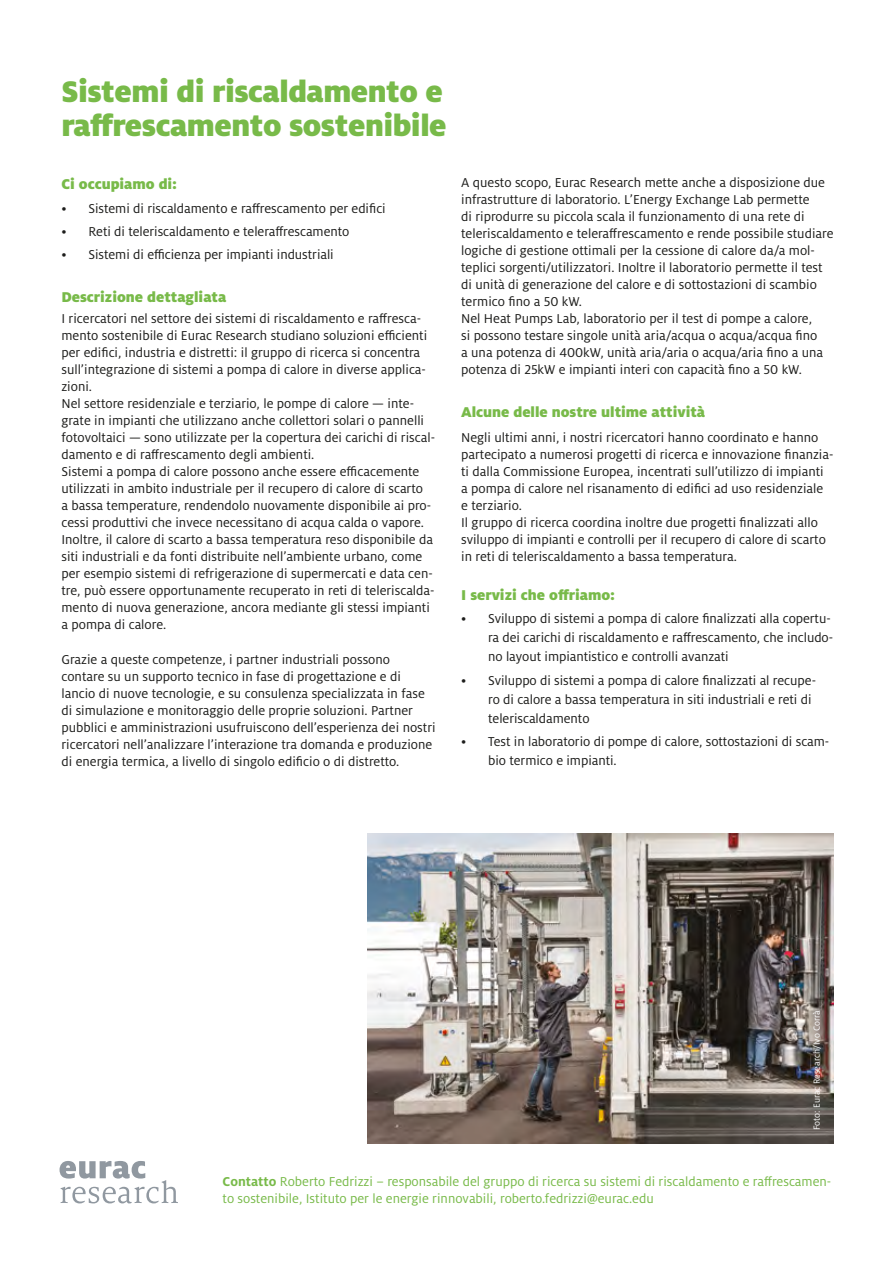
<style>
.page{position:relative;width:893px;height:1263px;background:#fff}
.page>*{position:absolute;margin:0;border:0;box-sizing:border-box;transform-origin:0 0}
.t1{font:900 33px/34px "Milo Pro";letter-spacing:-.015em;color:#78ba49}
.t2{font:900 15.75px "Milo Pro";letter-spacing:-.005em;color:#78ba49}
.t3{font:14.25px/17px "Milo Pro";color:#1d1d1b}
.t4{font:14.25px/17px "Milo Pro";color:#78ba49}
.t5{font:9.75px "Milo Pro";color:#fff}
.s1{font-weight:700}
</style>
<div class="page">
<img style="left:368px;top:833px;width:465px;height:310px">
<svg style="left:60px;top:1161px;width:118px;height:42px"></svg>
<h1 class="t1" style="left:61px;top:74px;width:387px">Sistemi di riscaldamento e raffrescamento sostenibile</h1>
<p class="t2" style="left:61px;top:175px;width:117px">Ci occupiamo di:</p>
<p class="t3" style="left:61px;top:200px;width:326px">• Sistemi di riscaldamento e raffrescamento per edifici</p>
<p class="t3" style="left:61px;top:223px;width:289px">• Reti di teleriscaldamento e teleraffrescamento</p>
<p class="t3" style="left:61px;top:247px;width:274px">• Sistemi di efficienza per impianti industriali</p>
<p class="t2" style="left:61px;top:288px;width:166px">Descrizione dettagliata</p>
<p class="t3" style="left:61px;top:310px;width:375px">I ricercatori nel settore dei sistemi di riscaldamento e raffresca&shy;mento sostenibile di Eurac Research studiano soluzioni efficienti per edifici, industria e distretti: il gruppo di ricerca si concentra sull’integrazione di sistemi a pompa di calore in diverse applica&shy;zioni.<br>Nel settore residenziale e terziario, le pompe di calore — inte&shy;grate in impianti che utilizzano anche collettori solari o pannelli fotovoltaici — sono utilizzate per la copertura dei carichi di riscal&shy;damento e di raffrescamento degli ambienti.<br>Sistemi a pompa di calore possono anche essere efficacemente utilizzati in ambito industriale per il recupero di calore di scarto<br>a bassa temperature, rendendolo nuovamente disponibile ai pro&shy;cessi produttivi che invece necessitano di acqua calda o vapore.<br>Inoltre, il calore di scarto a bassa temperatura reso disponibile da siti industriali e da fonti distribuite nell’ambiente urbano, come per esempio sistemi di refrigerazione di supermercati e data cen&shy;tre, può essere opportunamente recuperato in reti di teleriscalda&shy;mento di nuova generazione, ancora mediante gli stessi impianti a pompa di calore.</p>
<p class="t3" style="left:61px;top:651px;width:376px">Grazie a queste competenze, i partner industriali possono contare su un supporto tecnico in fase di progettazione e di lancio di nuove tecnologie, e su consulenza specializzata in fase di simulazione e monitoraggio delle proprie soluzioni. Partner pubblici e amministrazioni usufruiscono dell’esperienza dei nostri ricercatori nell’analizzare l’interazione tra domanda e produzione di energia termica, a livello di singolo edificio o di distretto.</p>
<p class="t3" style="left:461px;top:174px;width:374px">A questo scopo, Eurac Research mette anche a disposizione due infrastrutture di laboratorio. L’Energy Exchange Lab permette<br>di riprodurre su piccola scala il funzionamento di una rete di teleriscaldamento e teleraffrescamento e rende possibile studiare logiche di gestione ottimali per la cessione di calore da/a mol&shy;teplici sorgenti/utilizzatori. Inoltre il laboratorio permette il test di unità di generazione del calore e di sottostazioni di scambio termico fino a 50 kW.<br>Nel Heat Pumps Lab, laboratorio per il test di pompe a calore,<br>si possono testare singole unità aria/acqua o acqua/acqua fino<br>a una potenza di 400kW, unità aria/aria o acqua/aria fino a una potenza di 25kW e impianti interi con capacità fino a 50 kW.</p>
<p class="t2" style="left:461px;top:402px;width:246px">Alcune delle nostre ultime attività</p>
<p class="t3" style="left:461px;top:429px;width:374px">Negli ultimi anni, i nostri ricercatori hanno coordinato e hanno partecipato a numerosi progetti di ricerca e innovazione finanzia&shy;ti dalla Commissione Europea, incentrati sull’utilizzo di impianti a pompa di calore nel risanamento di edifici ad uso residenziale e terziario.<br>Il gruppo di ricerca coordina inoltre due progetti finalizzati allo sviluppo di impianti e controlli per il recupero di calore di scarto in reti di teleriscaldamento a bassa temperatura.</p>
<p class="t2" style="left:461px;top:585px;width:155px">I servizi che offriamo:</p>
<p class="t3" style="left:488px;top:609px;width:347px;line-height:19.2px;text-indent:-27px">• Sviluppo di sistemi a pompa di calore finalizzati alla copertu&shy;ra dei carichi di riscaldamento e raffrescamento, che includo&shy;no layout impiantistico e controlli avanzati</p>
<p class="t3" style="left:488px;top:671px;width:329px;line-height:19.2px;text-indent:-27px">• Sviluppo di sistemi a pompa di calore finalizzati al recupe&shy;ro di calore a bassa temperatura in siti industriali e reti di teleriscaldamento</p>
<p class="t3" style="left:488px;top:732px;width:343px;line-height:19.2px;text-indent:-27px">• Test in laboratorio di pompe di calore, sottostazioni di scam&shy;bio termico e impianti.</p>
<p class="t5" style="left:811px;top:1130px;width:122px;rotate:-90deg">Foto: Eurac Research/Ivo Corrà</p>
<p class="t4" style="left:223px;top:1173px;width:610px"><span class="s1">Contatto</span> Roberto Fedrizzi – responsabile del gruppo di ricerca su sistemi di riscaldamento e raffrescamen&shy;to sostenibile, Istituto per le energie rinnovabili, roberto.fedrizzi@eurac.edu</p>
</div>
